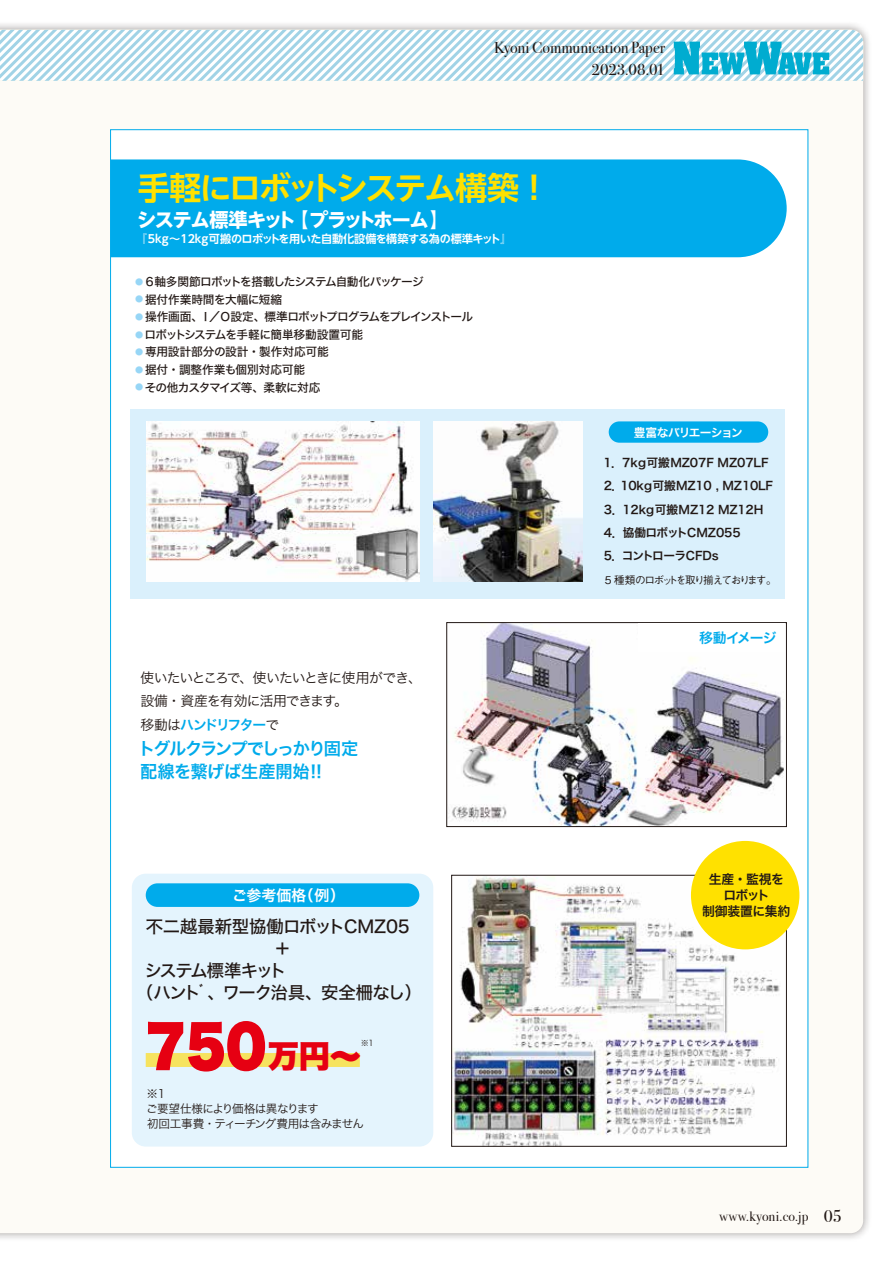
<style>
.page{position:relative;width:893px;height:1263px;background:#fff}
.page>*{position:absolute;margin:0;border:0;box-sizing:border-box;transform-origin:0 0}
.t1{font:56.4px "Hira Kaku Std N W9";color:#e60012;scale:.89 1}
.t2{font:700 31.95px "UD Shin Go NT Pr 6 N De";letter-spacing:-.07em;color:#ffe100}
.t3{font:700 19.2px "UD Shin Go NT Pr 6 N";letter-spacing:-.06em;color:#fff}
.t4{font:17.4px "Hira Kaku Std N W5";letter-spacing:-.08em;color:#221815}
.t5{font:17.4px "Hira Kaku Std N W5";letter-spacing:-.01em;color:#221815}
.t6{font:17.4px "Hira Kaku Std N W5";letter-spacing:-.115em;color:#221815}
.t7{font:17.4px "Hira Kaku Std N W5";letter-spacing:-.045em;color:#221815}
.t8{font:17.25px/23.4px "Hira Kaku Std N W6";letter-spacing:-.065em;color:#00abeb}
.t9{font:15.9px/21.3px "Bodoni Svty Two ITCTT";letter-spacing:-.01em;color:#221815;text-align:right}
.t10{font:15px "Hira Kaku Std N W6";letter-spacing:-.005em;color:#fff}
.t11{font:13.8px/23.4px "Hira Kaku Std N W3";letter-spacing:-.07em;color:#221815}
.t12{font:13.8px "Bodoni Svty Two ITCTT";letter-spacing:.02em;color:#221815}
.t13{font:13.8px "Hira Kaku Std N W6";letter-spacing:-.135em;color:#00abeb}
.t14{font:13.8px "Hira Kaku Std N W6";letter-spacing:-.09em;color:#00abeb}
.t15{font:12.9px/15.9px "Hira Kaku Std N W6";letter-spacing:-.025em;color:#221815;text-align:center}
.t16{font:11.7px/23.4px "Hira Kaku Std N W6";letter-spacing:-.01em;color:#221815}
.t17{font:11.7px "Hira Kaku Std N W5";letter-spacing:-.085em;color:#221815}
.t18{font:11.7px "Hira Kaku Std N W5";letter-spacing:-.01em;color:#221815}
.t19{font:11.7px "Hira Kaku Std N W5";letter-spacing:-.05em;color:#221815}
.t20{font:11.7px "Hira Kaku Std N W6";letter-spacing:-.07em;color:#fff}
.t21{font:11.55px/15px "Hira Kaku Std N W3";letter-spacing:-.05em;color:#221815}
.t22{font:700 11.1px "UD Shin Go NT Pr 6 N De";letter-spacing:-.035em;color:#fff}
.t23{font:500 10.65px "Gothic BBB Pr 6 N";letter-spacing:-.15em;color:#221815}
.t24{font:8.1px "Hira Kaku Std N W3";color:#221815}
.s1{font-size:8.25px;color:#97d6f6}
.s2{font-family:"Hira Kaku Std N W3";color:#221815}
.s3{font-size:31.35px}
.s4{font-size:16.95px}
</style>
<div class="page">
<div style="left:0;top:21px;width:872px;height:1221px;background:#221815;opacity:.45"></div>
<div style="left:0;top:81px;width:863px;height:1152px;background:#fdfbf6"></div>
<svg style="left:0;top:30px;width:863px;height:51px"></svg>
<div style="left:110px;top:129px;width:698px;height:1039px;background:#fff;border:1px solid #00abeb"></div>
<div style="left:111px;top:159px;width:676px;height:98px;background:#00abeb"></div>
<div style="left:131px;top:409px;width:654px;height:189px;background:#daf0fc"></div>
<div style="left:132px;top:874px;width:301px;height:272px;background:#e4f4fd;border-radius:14px"></div>
<div style="left:146px;top:883px;width:273px;height:24px;background:#00abeb;border-radius:12px"></div>
<div style="left:146px;top:1053px;width:214px;height:14px;background:#f6e35f"></div>
<img style="left:433px;top:421px;width:150px;height:161px">
<img style="left:146px;top:422px;width:274px;height:159px">
<img style="left:451px;top:624px;width:333px;height:201px">
<div style="left:446px;top:622px;width:341px;height:205px;border:1px solid #221815"></div>
<img style="left:453px;top:877px;width:332px;height:267px">
<div style="left:451px;top:875px;width:336px;height:271px;border:1px solid #221815"></div>
<div style="left:691px;top:841px;width:108px;height:108px;background:#ffe100;border-radius:50%"></div>
<div style="left:638px;top:623px;width:147px;height:29px;background:#fff"></div>
<div style="left:609px;top:421px;width:159px;height:22px;background:#00abeb;border-radius:11px"></div>
<h3 class="t9" style="left:494px;top:36px;width:172px">Kyoni Communication Paper<br>2023.08.01</h3>
<h2 class="t2" style="left:138px;top:162px;width:403px">手軽にロボットシステム構築 !</h2>
<h3 class="t3" style="left:137px;top:204px;width:313px">システム標準キット 【プラットホーム】</h3>
<p class="t22" style="left:136px;top:230px;width:377px">『5kg～12kg可搬のロボットを用いた自動化設備を構築する為の標準キット』</p>
<p class="t17" style="left:135px;top:273px;width:290px"><span class="s1">●</span> ６軸多関節ロボットを搭載したシステム自動化パッケージ</p>
<p class="t18" style="left:135px;top:290px;width:149px"><span class="s1">●</span> 据付作業時間を大幅に短縮</p>
<p class="t17" style="left:135px;top:308px;width:340px"><span class="s1">●</span> 操作画面、Ｉ／Ｏ設定、標準ロボットプログラムをプレインストール</p>
<p class="t19" style="left:135px;top:326px;width:230px"><span class="s1">●</span> ロボットシステムを手軽に簡単移動設置可能</p>
<p class="t18" style="left:135px;top:343px;width:195px"><span class="s1">●</span> 専用設計部分の設計・製作対応可能</p>
<p class="t18" style="left:135px;top:361px;width:172px"><span class="s1">●</span> 据付・調整作業も個別対応可能</p>
<p class="t19" style="left:135px;top:378px;width:187px"><span class="s1">●</span> その他カスタマイズ等、柔軟に対応</p>
<p class="t11" style="left:140px;top:666px;width:283px">使いたいところで、使いたいときに使用ができ、設備・資産を有効に活用できます。</p>
<p class="t13" style="left:140px;top:714px;width:140px"><span class="s2">移動は</span>ハンドリフター<span class="s2">で</span></p>
<h3 class="t8" style="left:138px;top:737px;width:221px">トグルクランプでしっかり固定配線を繋げば生産開始!!</h3>
<p class="t10" style="left:232px;top:884px;width:114px">ご参考価格（例）</p>
<h3 class="t5" style="left:146px;top:913px;width:266px">不二越最新型協働ロボットCMZ05</h3>
<h3 class="t7" style="left:274px;top:935px;width:19px">＋</h3>
<h3 class="t6" style="left:145px;top:957px;width:143px">システム標準キット</h3>
<h3 class="t4" style="left:136px;top:979px;width:288px">（ハントﾞ、ワーク治具、安全柵なし）</h3>
<h1 class="t1" style="left:145px;top:1015px;width:244px">750<span class="s3">万円～</span></h1>
<p class="t24" style="left:361px;top:1037px;width:15px">※1</p>
<p class="t21" style="left:146px;top:1086px;width:219px">※1<br>ご要望仕様により価格は異なります<br>初回工事費・ティーチング費用は含みません</p>
<p class="t20" style="left:634px;top:423px;width:111px">豊富なバリエーション</p>
<p class="t16" style="left:604px;top:451px;width:171px">1．7kg可搬MZ07F MZ07LF<br>2．10kg可搬MZ10 , MZ10LF<br>3．12kg可搬MZ12 MZ12H<br>4．協働ロボットCMZ055<br>5．コントローラCFDs</p>
<p class="t23" style="left:605px;top:572px;width:173px">5 種類のロボットを取り揃えております。</p>
<p class="t14" style="left:699px;top:627px;width:79px">移動イメージ</p>
<p class="t15" style="left:702px;top:872px;width:90px">生産・監視をロボット<br>制御装置に集約</p>
<p class="t12" style="left:720px;top:1205px;width:124px">www.kyoni.co.jp <span class="s4">05</span></p>
</div>
